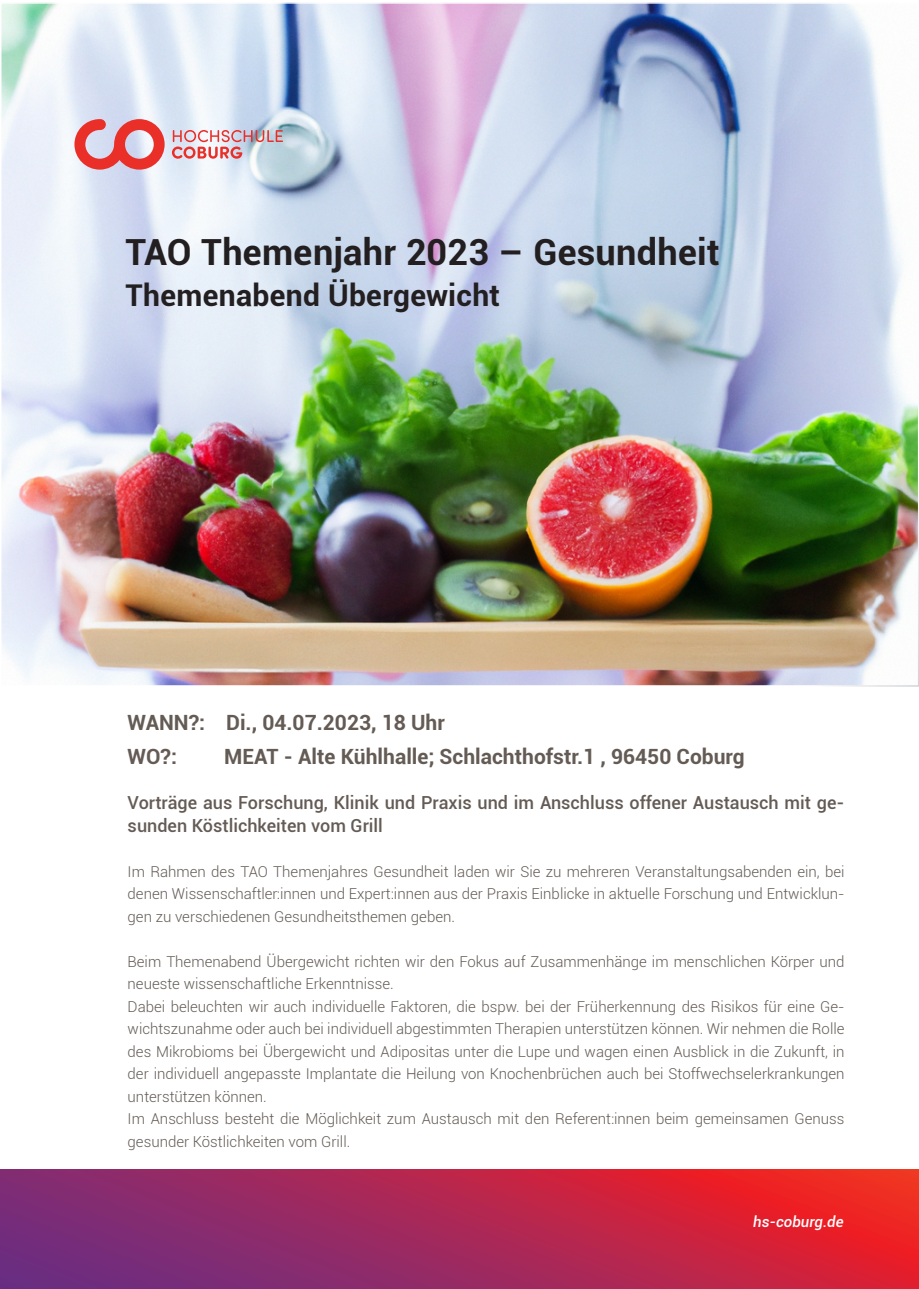
<style>
.page{position:relative;width:919px;height:1289px;background:#fff}
.page>*{position:absolute;margin:0;border:0;box-sizing:border-box;transform-origin:0 0}
.Titel_Subline_Flyerb{font:700 36px "Roboto";letter-spacing:.005em;color:#231f20}
.Titel_Subline_Flyerb-2{font:700 30px "Roboto";letter-spacing:.01em;color:#231f20}
.Copy_Inhalt_Light_10{font:700 21px "Roboto";color:#645b55}
.Copy_Inhalt_Light_10-2{font:500 18px/22.5px "Roboto";color:#645b55}
.Copy_Inhalt_Light_10-3{font:300 15px/22.5px "Roboto";color:#645b55;text-align:justify}
.t1{font:italic 500 15px "Roboto";color:#fff}
</style>
<div class="page">
<svg style="left:0;top:1169px;width:918px;height:119px;background:#ab2754"></svg>
<img style="left:3px;top:5px;width:912px;height:678px">
<svg style="left:172px;top:130px;width:111px;height:29px;background:#d8b2b9"></svg>
<svg style="left:74px;top:119px;width:91px;height:51px;background:#e2898f"></svg>
<p class="Titel_Subline_Flyerb" style="left:125px;top:227px;width:595px">TAO Themenjahr 2023 – Gesundheit</p>
<p class="Titel_Subline_Flyerb-2" style="left:125px;top:274px;width:376px">Themenabend Übergewicht</p>
<p class="Copy_Inhalt_Light_10" style="left:128px;top:708px;width:318px">WANN?: Di., 04.07.2023, 18 Uhr</p>
<p class="Copy_Inhalt_Light_10" style="left:128px;top:741px;width:51px">WO?:</p>
<p class="Copy_Inhalt_Light_10" style="left:224px;top:741px;width:522px">MEAT - Alte Kühlhalle; Schlachthofstr.1 , 96450 Coburg</p>
<p class="Copy_Inhalt_Light_10-2" style="left:128px;top:790px;width:718px">Vorträge aus Forschung, Klinik und Praxis und im Anschluss offener Austausch mit ge&shy;sunden Köstlichkeiten vom Grill</p>
<p class="Copy_Inhalt_Light_10-3" style="left:128px;top:859px;width:718px">Im Rahmen des TAO Themenjahres Gesundheit laden wir Sie zu mehreren Veranstaltungsabenden ein, bei denen Wissenschaftler:innen und Expert:innen aus der Praxis Einblicke in aktuelle Forschung und Entwicklun&shy;gen zu verschiedenen Gesundheitsthemen geben.</p>
<p class="Copy_Inhalt_Light_10-3" style="left:128px;top:949px;width:718px">Beim Themenabend Übergewicht richten wir den Fokus auf Zusammenhänge im menschlichen Körper und neueste wissenschaftliche Erkenntnisse.</p>
<p class="Copy_Inhalt_Light_10-3" style="left:128px;top:994px;width:718px">Dabei beleuchten wir auch individuelle Faktoren, die bspw. bei der Früherkennung des Risikos für eine Ge&shy;wichtszunahme oder auch bei individuell abgestimmten Therapien unterstützen können. Wir nehmen die Rolle des Mikrobioms bei Übergewicht und Adipositas unter die Lupe und wagen einen Ausblick in die Zukunft, in der individuell angepasste Implantate die Heilung von Knochenbrüchen auch bei Stoffwechselerkrankungen unterstützen können.</p>
<p class="Copy_Inhalt_Light_10-3" style="left:128px;top:1107px;width:718px">Im Anschluss besteht die Möglichkeit zum Austausch mit den Referent:innen beim gemeinsamen Genuss gesunder Köstlichkeiten vom Grill.</p>
<p class="t1" style="left:753px;top:1210px;width:92px">hs-coburg.de</p>
</div>
